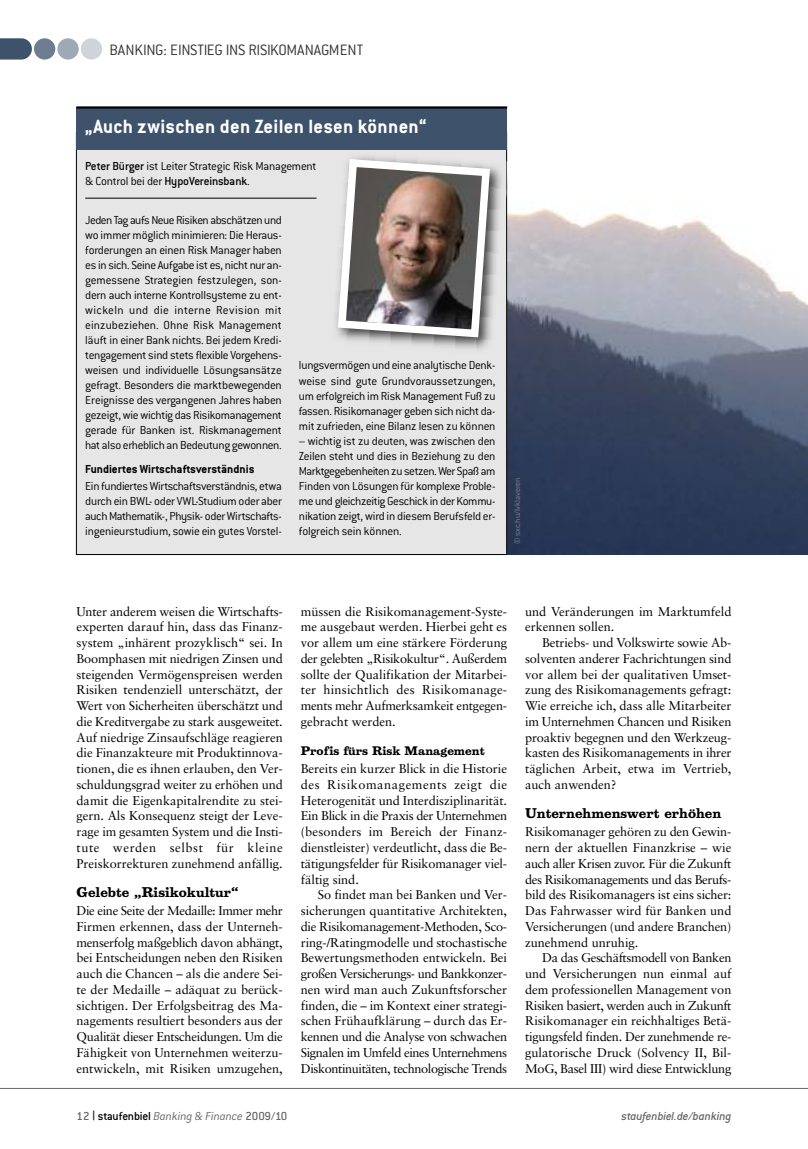
<style>
.page{position:relative;width:808px;height:1149px;background:#fff}
.page>*{position:absolute;margin:0;border:0;box-sizing:border-box;transform-origin:0 0}
.t1{font:700 21px "Conduit ITC";letter-spacing:.015em;color:#fff}
.t2{font:300 16.5px "Conduit ITC";letter-spacing:-.015em;color:#333}
.t3{font:12.75px/15.8px "Sabon";color:#000;text-align:justify}
.t4{font:300 12.75px/15px "Conduit ITC";letter-spacing:-.015em;color:#000;text-align:justify}
.t5{font:700 12.75px "Belizio";color:#000}
.t6{font:italic 300 12.75px "Conduit ITC";color:#666}
.t7{font:700 12.75px "Conduit ITC";color:#000}
.t8{font:italic 500 12.75px "Conduit ITC";letter-spacing:-.01em;color:#666}
.t9{font:700 11.25px "Belizio";color:#000}
.t10{font:300 9px "Conduit ITC";letter-spacing:-.01em;color:#808080}
.s1{font-weight:500}
.s2{font-weight:500;font-style:normal}
.s3{font-family:"Helvetica";font-weight:400;font-style:normal;color:#000}
.s4{font-weight:500;font-style:normal;color:#000}
</style>
<div class="page">
<img style="left:507px;top:106px;width:301px;height:448px">
<hr style="left:0;top:1087px;width:808px;height:1px;background:#666">
<div style="left:34px;top:38px;width:21px;height:22px;background:#6e7e90;border-radius:50%"></div>
<svg style="left:0;top:38px;width:32px;height:22px"></svg>
<div style="left:57px;top:38px;width:22px;height:22px;background:#9fa9b5;border-radius:50%"></div>
<div style="left:81px;top:38px;width:21px;height:22px;background:#cfd4da;border-radius:50%"></div>
<div style="left:76px;top:132px;width:431px;height:422px;background:#e6e6e6"></div>
<div style="left:76px;top:107px;width:431px;height:43px;background:#3e536b"></div>
<img style="left:508px;top:161px;width:1px;height:21px">
<img style="left:369px;top:167px;width:133px;height:183px">
<svg style="left:507px;top:161px;width:1px;height:29px"></svg>
<img style="left:506px;top:161px;width:1px;height:31px">
<svg style="left:336px;top:156px;width:158px;height:185px;background:#8f8682"></svg>
<hr style="left:76px;top:106px;width:431px;height:3px;background:#000">
<hr style="left:85px;top:198px;width:232px;height:1px;background:#000">
<p class="t2" style="left:110px;top:45px;width:255px">BANKING: EINSTIEG INS RISIKOMANAGMENT</p>
<h1 class="t1" style="left:85px;top:119px;width:343px">„Auch zwischen den Zeilen lesen können“</h1>
<p class="t4" style="left:85px;top:160px;width:233px"><span class="s1">Peter Bürger</span> ist Leiter Strategic Risk Management &amp; Control bei der <span class="s1">HypoVereinsbank</span>.</p>
<p class="t4" style="left:85px;top:214px;width:198px">Jeden Tag aufs Neue Risiken abschätzen und wo immermöglichminimieren: Die Heraus&shy;forderungen an einen Risk Manager haben es in sich. Seine Aufgabe ist es, nicht nur an&shy;gemessene Strategien festzulegen, son&shy;dern auch interne Kontrollsysteme zu ent&shy;wickeln und die interne Revision mit einzubeziehen. Ohne Risk Management läuft in einer Bank nichts. Bei jedem Kredi&shy;tengagement sind stets flexible Vorgehens&shy;weisen und individuelle Lösungsansätze gefragt. Besonders die marktbewegenden Ereignisse des vergangenen Jahres haben gezeigt, wie wichtig das Risikomanagement gerade für Banken ist. Riskmanagement hat also erheblich an Bedeutung gewonnen.</p>
<p class="t7" style="left:85px;top:465px;width:171px">Fundiertes Wirtschaftsverständnis</p>
<p class="t4" style="left:85px;top:479px;width:198px">Ein fundiertesWirtschaftsverständnis, etwa durch ein BWL- oder VWL-Studium oder aber auch Mathematik-, Physik- oder Wirtschafts&shy;ingenieurstudium, sowie ein gutes Vorstel-</p>
<p class="t4" style="left:299px;top:359px;width:198px">lungsvermögen und eine analytische Denk&shy;weise sind gute Grundvoraussetzungen, um erfolgreich im Risk Management Fuß zu fassen. Risikomanager geben sich nicht da&shy;mit zufrieden, eine Bilanz lesen zu können</p>
<p class="t4" style="left:299px;top:434px;width:198px">– wichtig ist zu deuten, was zwischen den Zeilen steht und dies in Beziehung zu den Marktgegebenheiten zu setzen. Wer Spaß am Finden von Lösungen für komplexe Proble&shy;me und gleichzeitig Geschick in der Kommu&shy;nikation zeigt, wird in diesem Berufsfeld er&shy;folgreich sein können.</p>
<p class="t10" style="left:515px;top:543px;width:68px;rotate:-90deg">© sxc.hu/lvklaveren</p>
<p class="t3" style="left:77px;top:604px;width:208px">Unter anderem weisen die Wirtschafts&shy;experten darauf hin, dass das Finanz&shy;system „inhärent prozyklisch“ sei. In Boomphasen mit niedrigen Zinsen und steigenden Vermögenspreisen werden Risiken tendenziell unterschätzt, der Wert von Sicherheiten überschätzt und die Kreditvergabe zu stark ausgeweitet.<br>Auf niedrige Zinsaufschläge reagieren die Finanzakteure mit Produktinnova&shy;tionen, die es ihnen erlauben, den Ver&shy;schuldungsgrad weiter zu erhöhen und damit die Eigenkapitalrendite zu stei&shy;gern. Als Konsequenz steigt der Leve&shy;rage im gesamten System und die Insti&shy;tute werden selbst für kleine Preiskorrekturen zunehmend anfällig.</p>
<p class="t5" style="left:77px;top:884px;width:164px">Gelebte „Risikokultur“</p>
<p class="t3" style="left:77px;top:903px;width:208px">Die eine Seite der Medaille: Immer mehr Firmen erkennen, dass der Unterneh&shy;menserfolg maßgeblich davon abhängt, bei Entscheidungen neben den Risiken auch die Chancen – als die andere Sei&shy;te der Medaille – adäquat zu berück&shy;sichtigen. Der Erfolgsbeitrag des Ma&shy;nagements resultiert besonders aus der Qualität dieser Entscheidungen. Um die Fähigkeit von Unternehmen weiterzu&shy;entwickeln, mit Risiken umzugehen,</p>
<p class="t3" style="left:301px;top:604px;width:208px">müssen die Risikomanagement-Syste&shy;me ausgebaut werden. Hierbei geht es vor allem um eine stärkere Förderung der gelebten „Risikokultur“. Außerdem sollte der Qualifikation der Mitarbei&shy;ter hinsichtlich des Risikomanage&shy;ments mehr Aufmerksamkeit entgegen&shy;gebracht werden.</p>
<p class="t9" style="left:301px;top:744px;width:185px">Profis fürs Risk Management</p>
<p class="t3" style="left:301px;top:761px;width:208px">Bereits ein kurzer Blick in die Historie des Risikomanagements zeigt die Heterogenität und Interdisziplinarität.<br>Ein Blick in die Praxis der Unternehmen (besonders im Bereich der Finanz&shy;dienstleister) verdeutlicht, dass die Be&shy;tätigungsfelder für Risikomanager viel&shy;fältig sind.</p>
<p class="t3" style="left:301px;top:887px;width:208px;text-indent:17px">So findet man bei Banken und Ver&shy;sicherungen quantitative Architekten, die Risikomanagement-Methoden, Sco&shy;ring-/Ratingmodelle und stochastische Bewertungsmethoden entwickeln. Bei großen Versicherungs- und Bankkonzer&shy;nen wird man auch Zukunftsforscher finden, die – im Kontext einer strategi&shy;schen Frühaufklärung – durch das Er&shy;kennen und die Analyse von schwachen Signalen im Umfeld eines Unternehmens Diskontinuitäten, technologische Trends</p>
<p class="t3" style="left:525px;top:604px;width:208px">und Veränderungen im Marktumfeld erkennen sollen.</p>
<p class="t3" style="left:525px;top:635px;width:208px;text-indent:17px">Betriebs- und Volkswirte sowie Ab&shy;solventen anderer Fachrichtungen sind vor allem bei der qualitativen Umset&shy;zung des Risikomanagements gefragt:<br>Wie erreiche ich, dass alle Mitarbeiter im Unternehmen Chancen und Risiken proaktiv begegnen und den Werkzeug&shy;kasten des Risikomanagements in ihrer täglichen Arbeit, etwa im Vertrieb, auch anwenden?</p>
<p class="t5" style="left:525px;top:806px;width:198px">Unternehmenswert erhöhen</p>
<p class="t3" style="left:525px;top:824px;width:208px">Risikomanager gehören zu den Gewin&shy;nern der aktuellen Finanzkrise – wie auch aller Krisen zuvor. Für die Zukunft des Risikomanagements und das Berufs&shy;bild des Risikomanagers ist eins sicher:<br>Das Fahrwasser wird für Banken und Versicherungen (und andere Branchen) zunehmend unruhig.</p>
<p class="t3" style="left:525px;top:950px;width:208px;text-indent:17px">Da das Geschäftsmodell von Banken und Versicherungen nun einmal auf dem professionellen Management von Risiken basiert, werden auch in Zukunft Risikomanager ein reichhaltiges Betä&shy;tigungsfeld finden. Der zunehmende re&shy;gulatorische Druck (Solvency II, Bil-MoG, Basel III) wird diese Entwicklung</p>
<p class="t6" style="left:77px;top:1111px;width:212px"><span class="s2">12</span> <span class="s3">|</span> <span class="s4">staufenbiel</span> Banking &amp; Finance <span class="s2">2009/10</span></p>
<p class="t8" style="left:621px;top:1111px;width:111px">staufenbiel.de/banking</p>
</div>
